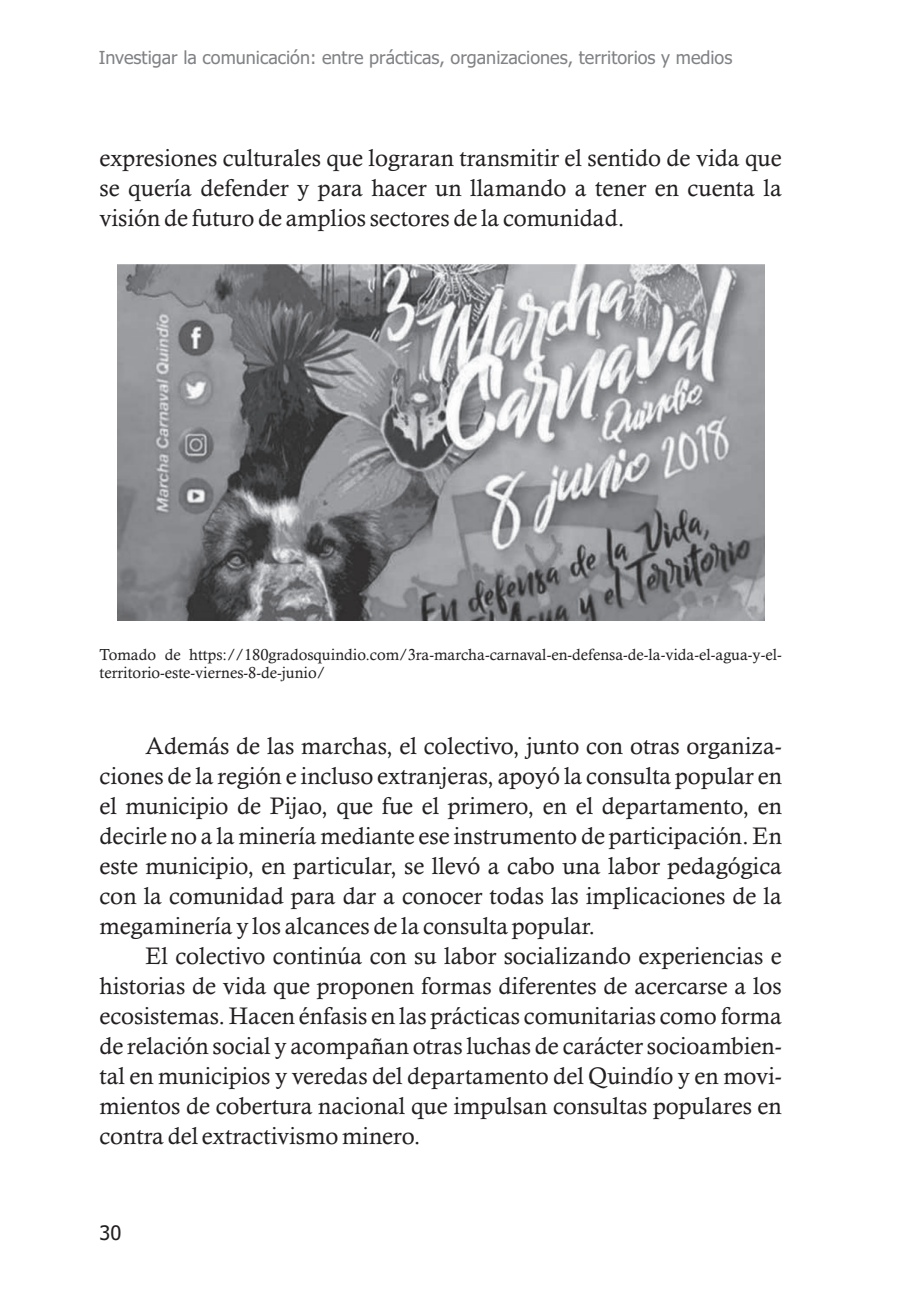
<style>
.page{position:relative;width:907px;height:1305px;background:#fff}
.page>*{position:absolute;margin:0;border:0;box-sizing:border-box;transform-origin:0 0}
.t1{font:24px/30px "Calisto";color:#231f20;text-align:justify}
.t2{font:20px "Tahoma";color:#231f20}
.t3{font:18px "Tahoma";color:#808285}
.t4{font:16px/18.4px "Calisto";color:#231f20}
</style>
<div class="page">
<img style="left:117px;top:264px;width:646px;height:356px">
<p class="t3" style="left:99px;top:51px;width:635px">Investigar la comunicación: entre prácticas, organizaciones, territorios y medios</p>
<p class="t1" style="left:99px;top:145px;width:683px">expresiones culturales que lograran transmitir el sentido de vida que se quería defender y para hacer un llamando a tener en cuenta la visión de futuro de amplios sectores de la comunidad.</p>
<p class="t4" style="left:100px;top:646px;width:683px">Tomado de https://180gradosquindio.com/3ra-marcha-carnaval-en-defensa-de-la-vida-el-agua-y-el&shy;territorio-este-viernes-8-de-junio/</p>
<p class="t1" style="left:99px;top:733px;width:683px;text-indent:46px">Además de las marchas, el colectivo, junto con otras organiza&shy;ciones de la región e incluso extranjeras, apoyó la consulta popular en el municipio de Pijao, que fue el primero, en el departamento, en decirle no a la minería mediante ese instrumento de participación. En este municipio, en particular, se llevó a cabo una labor pedagógica con la comunidad para dar a conocer todas las implicaciones de la megaminería y los alcances de la consulta popular.</p>
<p class="t1" style="left:99px;top:943px;width:683px;text-indent:46px">El colectivo continúa con su labor socializando experiencias e historias de vida que proponen formas diferentes de acercarse a los ecosistemas. Hacen énfasis en las prácticas comunitarias como forma de relación social y acompañan otras luchas de carácter socioambien&shy;tal en municipios y veredas del departamento del Quindío y en movi&shy;mientos de cobertura nacional que impulsan consultas populares en contra del extractivismo minero.</p>
<p class="t2" style="left:99px;top:1224px;width:23px">30</p>
</div>
